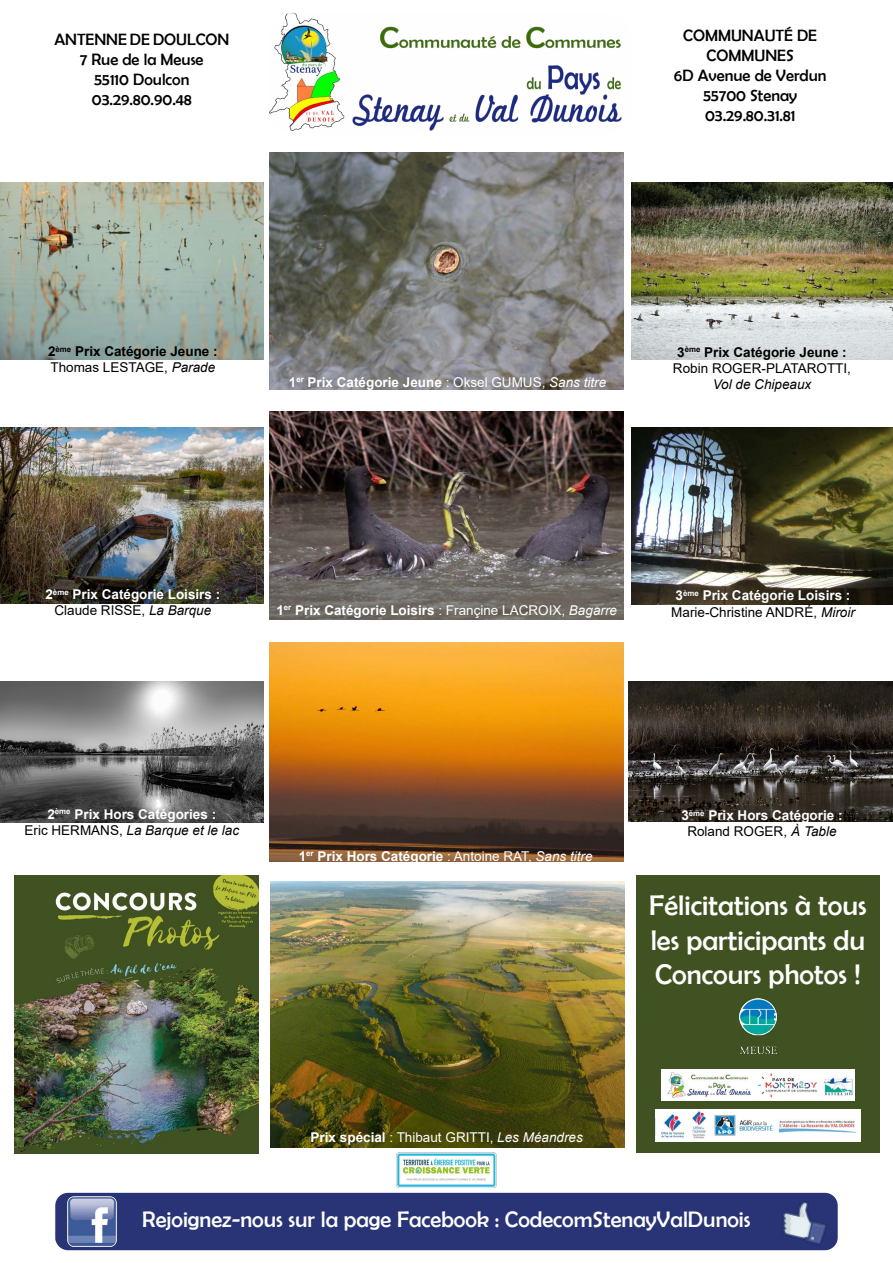
<style>
.page{position:relative;width:893px;height:1263px;background:#fff}
.page>*{position:absolute;margin:0;border:0;box-sizing:border-box;transform-origin:0 0}
.t1{font:28.5px/34.2px "Berlin Sans FB";color:#fff;text-align:justify}
.t2{font:22.5px "Berlin Sans FB";color:#fff}
.t3{font:16.5px/19.8px "Berlin Sans FB";color:#000;text-align:center}
.t4{font:700 13.5px/16.2px "Arial";color:#fff;text-align:center}
.t5{font:13.5px/16.2px "Arial";color:#000;text-align:center}
.t6{font:700 13.5px/16.2px "Arial";color:#000}
.t7{font:13.5px "Arial";color:#fff}
.t8{font:italic 13.5px "Arial";color:#000}
.s1{font-weight:400}
.s2{font-weight:400;font-style:italic}
.s3{font-weight:700}
.s4{font-weight:400;color:#000}
.s5{font-weight:400;font-style:italic;color:#000}
.s6{font-style:italic}
</style>
<div class="page">
<img style="left:396px;top:1152px;width:101px;height:35px">
<div style="left:55px;top:1193px;width:783px;height:57px;background:#283476;border-radius:13px"></div>
<img style="left:67px;top:1197px;width:50px;height:49px">
<img style="left:773px;top:1192px;width:60px;height:59px">
<img style="left:0;top:183px;width:263px;height:177px">
<img style="left:631px;top:183px;width:262px;height:177px">
<img style="left:269px;top:153px;width:355px;height:236px">
<img style="left:269px;top:13px;width:353px;height:118px">
<img style="left:0;top:428px;width:263px;height:176px">
<img style="left:631px;top:427px;width:262px;height:177px">
<img style="left:269px;top:411px;width:355px;height:209px">
<img style="left:270px;top:881px;width:354px;height:266px">
<img style="left:0;top:681px;width:263px;height:142px">
<img style="left:629px;top:681px;width:264px;height:141px">
<img style="left:269px;top:642px;width:355px;height:220px">
<img style="left:15px;top:876px;width:243px;height:277px">
<div style="left:636px;top:876px;width:244px;height:277px;background:#415222"></div>
<img style="left:656px;top:1109px;width:204px;height:32px">
<img style="left:661px;top:1069px;width:194px;height:31px">
<img style="left:739px;top:998px;width:37px;height:55px">
<p class="t3" style="left:54px;top:30px;width:176px">ANTENNE DE DOULCON<br>7 Rue de la Meuse<br>55110 Doulcon<br>03.29.80.90.48</p>
<p class="t3" style="left:674px;top:26px;width:154px">COMMUNAUTÉ DE<br>COMMUNES<br>6D Avenue de Verdun<br>55700 Stenay<br>03.29.80.31.81</p>
<p class="t6" style="left:48px;top:343px;width:171px">2<sup>ème</sup> Prix Catégorie Jeune :<br><span class="s1">Thomas LESTAGE,</span> <span class="s2">Parade</span></p>
<p class="t4" style="left:289px;top:374px;width:319px">1<sup>er</sup> Prix Catégorie Jeune <span class="s1">: Oksel GUMUS,</span> <span class="s2">Sans titre</span></p>
<p class="t5" style="left:673px;top:344px;width:180px"><span class="s3">3</span><sup>ème</sup> <span class="s3">Prix Catégorie Jeune :<br></span>Robin ROGER-PLATAROTTI,</p>
<p class="t8" style="left:713px;top:376px;width:100px">Vol de Chipeaux</p>
<p class="t4" style="left:45px;top:586px;width:176px">2<sup>ème</sup> Prix Catégorie Loisirs :<br><span class="s4">Claude RISSE,</span> <span class="s5">La Barque</span></p>
<p class="t4" style="left:671px;top:588px;width:185px">3<sup>ème</sup> Prix Catégorie Loisirs :<br><span class="s4">Marie-Christine ANDRÉ,</span> <span class="s5">Miroir</span></p>
<p class="t4" style="left:276px;top:602px;width:342px">1<sup>er</sup> Prix Catégorie Loisirs <span class="s1">: Françine LACROIX,</span> <span class="s2">Bagarre</span></p>
<p class="t4" style="left:25px;top:806px;width:216px">2<sup>ème</sup> Prix Hors Catégories :<br><span class="s4">Eric HERMANS,</span> <span class="s5">La Barque et le lac</span></p>
<p class="t4" style="left:681px;top:807px;width:163px">3<sup>ème</sup> Prix Hors Catégorie :<br><span class="s4">Roland ROGER,</span> <span class="s5">À Table</span></p>
<p class="t4" style="left:299px;top:848px;width:295px">1<sup>er</sup> Prix Hors Catégorie <span class="s1">: Antoine RAT,</span> <span class="s2">Sans titre</span></p>
<p class="t7" style="left:311px;top:1128px;width:274px"><span class="s3">Prix spécial</span> : Thibaut GRITTI, <span class="s6">Les Méandres</span></p>
<h1 class="t1" style="left:649px;top:888px;width:219px">Félicitations à tous les participants du Concours photos !</h1>
<h2 class="t2" style="left:142px;top:1207px;width:610px">Rejoignez-nous sur la page Facebook : CodecomStenayValDunois</h2>
</div>
